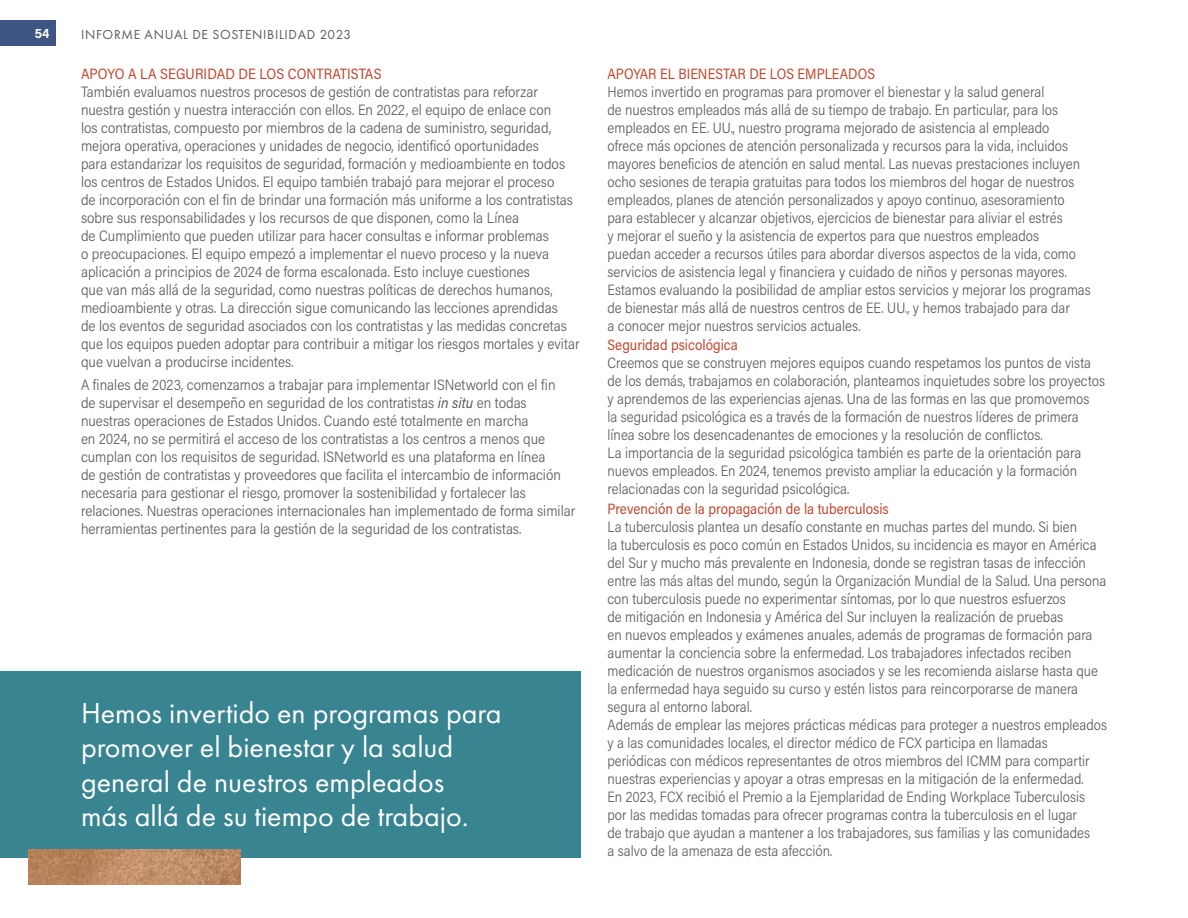
<style>
.page{position:relative;width:1188px;height:918px;background:#fff}
.page>*{position:absolute;margin:0;border:0;box-sizing:border-box;transform-origin:0 0}
.t1{font:30px/34.5px "Futura PT";color:#fff}
.t2{font:300 15px/18px "Acumin Pro Semi Cond";color:#5d5956;scale:.94 1}
.t3{font:300 15px/18px "Acumin Pro Semi Cond";color:#5d5956;scale:.96 1}
.t4{font:15px "Acumin Pro Semi Cond";color:#c14830;scale:.94 1}
.t5{font:15px "Acumin Pro Semi Cond";color:#c14830;scale:.96 1}
.t6{font:13.5px "Futura PT";letter-spacing:.05em;color:#5d5956}
.t7{font:700 13.5px "Acumin Pro Semi Cond";color:#fff}
.s1{font-weight:400;font-style:italic}
</style>
<div class="page">
<div style="left:0;top:21px;width:56px;height:25px;background:#3e5583"></div>
<div style="left:0;top:671px;width:580px;height:186px;background:#398491"></div>
<img style="left:28px;top:849px;width:213px;height:35px">
<p class="t7" style="left:35px;top:24px;width:16px">54</p>
<p class="t6" style="left:81px;top:26px;width:272px">INFORME ANUAL DE SOSTENIBILIDAD 2023</p>
<p class="t5" style="left:81px;top:63px;width:315px">APOYO A LA SEGURIDAD DE LOS CONTRATISTAS</p>
<p class="t3" style="left:81px;top:82px;width:521px">También evaluamos nuestros procesos de gestión de contratistas para reforzar nuestra gestión y nuestra interacción con ellos. En 2022, el equipo de enlace con<br>los contratistas, compuesto por miembros de la cadena de suministro, seguridad, mejora operativa, operaciones y unidades de negocio, identificó oportunidades<br>para estandarizar los requisitos de seguridad, formación y medioambiente en todos los centros de Estados Unidos. El equipo también trabajó para mejorar el proceso<br>de incorporación con el fin de brindar una formación más uniforme a los contratistas sobre sus responsabilidades y los recursos de que disponen, como la Línea<br>de Cumplimiento que pueden utilizar para hacer consultas e informar problemas<br>o preocupaciones. El equipo empezó a implementar el nuevo proceso y la nueva aplicación a principios de 2024 de forma escalonada. Esto incluye cuestiones<br>que van más allá de la seguridad, como nuestras políticas de derechos humanos, medioambiente y otras. La dirección sigue comunicando las lecciones aprendidas<br>de los eventos de seguridad asociados con los contratistas y las medidas concretas que los equipos pueden adoptar para contribuir a mitigar los riesgos mortales y evitar que vuelvan a producirse incidentes.</p>
<p class="t3" style="left:81px;top:375px;width:517px">A finales de 2023, comenzamos a trabajar para implementar ISNetworld con el fin<br>de supervisar el desempeño en seguridad de los contratistas <span class="s1">in situ</span> en todas nuestras operaciones de Estados Unidos. Cuando esté totalmente en marcha<br>en 2024, no se permitirá el acceso de los contratistas a los centros a menos que cumplan con los requisitos de seguridad. ISNetworld es una plataforma en línea<br>de gestión de contratistas y proveedores que facilita el intercambio de información necesaria para gestionar el riesgo, promover la sostenibilidad y fortalecer las relaciones. Nuestras operaciones internacionales han implementado de forma similar herramientas pertinentes para la gestión de la seguridad de los contratistas.</p>
<h1 class="t1" style="left:81px;top:695px;width:422px">Hemos invertido en programas para promover el bienestar y la salud general de nuestros empleados<br>más allá de su tiempo de trabajo.</h1>
<p class="t4" style="left:608px;top:63px;width:286px">APOYAR EL BIENESTAR DE LOS EMPLEADOS</p>
<p class="t2" style="left:608px;top:82px;width:516px">Hemos invertido en programas para promover el bienestar y la salud general<br>de nuestros empleados más allá de su tiempo de trabajo. En particular, para los empleados en EE. UU., nuestro programa mejorado de asistencia al empleado<br>ofrece más opciones de atención personalizada y recursos para la vida, incluidos mayores beneficios de atención en salud mental. Las nuevas prestaciones incluyen ocho sesiones de terapia gratuitas para todos los miembros del hogar de nuestros empleados, planes de atención personalizados y apoyo continuo, asesoramiento para establecer y alcanzar objetivos, ejercicios de bienestar para aliviar el estrés<br>y mejorar el sueño y la asistencia de expertos para que nuestros empleados<br>puedan acceder a recursos útiles para abordar diversos aspectos de la vida, como servicios de asistencia legal y financiera y cuidado de niños y personas mayores.<br>Estamos evaluando la posibilidad de ampliar estos servicios y mejorar los programas de bienestar más allá de nuestros centros de EE. UU., y hemos trabajado para dar<br>a conocer mejor nuestros servicios actuales.</p>
<p class="t4" style="left:608px;top:334px;width:140px">Seguridad psicológica</p>
<p class="t2" style="left:608px;top:353px;width:531px">Creemos que se construyen mejores equipos cuando respetamos los puntos de vista de los demás, trabajamos en colaboración, planteamos inquietudes sobre los proyectos y aprendemos de las experiencias ajenas. Una de las formas en las que promovemos<br>la seguridad psicológica es a través de la formación de nuestros líderes de primera línea sobre los desencadenantes de emociones y la resolución de conflictos.<br>La importancia de la seguridad psicológica también es parte de la orientación para nuevos empleados. En 2024, tenemos previsto ampliar la educación y la formación relacionadas con la seguridad psicológica.</p>
<p class="t4" style="left:608px;top:498px;width:301px">Prevención de la propagación de la tuberculosis</p>
<p class="t2" style="left:608px;top:517px;width:533px">La tuberculosis plantea un desafío constante en muchas partes del mundo. Si bien<br>la tuberculosis es poco común en Estados Unidos, su incidencia es mayor en América del Sur y mucho más prevalente en Indonesia, donde se registran tasas de infección entre las más altas del mundo, según la Organización Mundial de la Salud. Una persona con tuberculosis puede no experimentar síntomas, por lo que nuestros esfuerzos<br>de mitigación en Indonesia y América del Sur incluyen la realización de pruebas<br>en nuevos empleados y exámenes anuales, además de programas de formación para aumentar la conciencia sobre la enfermedad. Los trabajadores infectados reciben medicación de nuestros organismos asociados y se les recomienda aislarse hasta que la enfermedad haya seguido su curso y estén listos para reincorporarse de manera segura al entorno laboral.<br>Además de emplear las mejores prácticas médicas para proteger a nuestros empleados y a las comunidades locales, el director médico de FCX participa en llamadas periódicas con médicos representantes de otros miembros del ICMM para compartir nuestras experiencias y apoyar a otras empresas en la mitigación de la enfermedad.<br>En 2023, FCX recibió el Premio a la Ejemplaridad de Ending Workplace Tuberculosis por las medidas tomadas para ofrecer programas contra la tuberculosis en el lugar<br>de trabajo que ayudan a mantener a los trabajadores, sus familias y las comunidades<br>a salvo de la amenaza de esta afección.</p>
</div>
